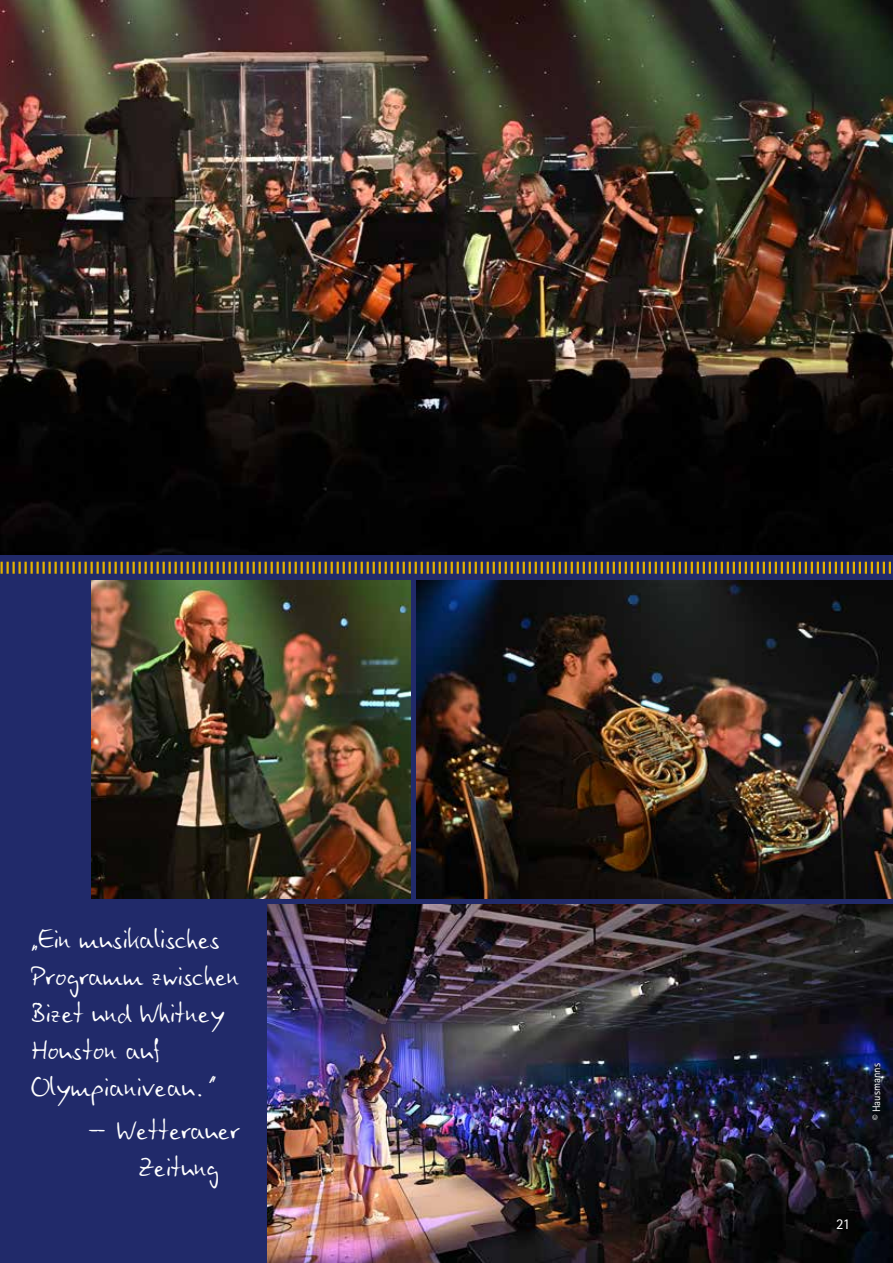
<style>
.page{position:relative;width:893px;height:1263px;background:#212a6a}
.page>*{position:absolute;margin:0;border:0;box-sizing:border-box;transform-origin:0 0}
.t1{font:30.75px/36.9px "Ego Com";color:#fff}
.t2{font:15px "Rotis Sans Serif Std";color:#fff}
.t3{font:10.8px "Rotis Sans Serif Std";color:#fff}
</style>
<div class="page">
<img style="left:268px;top:905px;width:625px;height:358px">
<img style="left:0;top:0;width:893px;height:555px">
<img style="left:417px;top:580px;width:476px;height:318px">
<img style="left:91px;top:580px;width:319px;height:318px">
<svg style="left:0;top:561px;width:891px;height:13px"></svg>
<p class="t1" style="left:31px;top:919px;width:210px">„Ein musikalisches<br>Programm zwischen<br>Bizet und Whitney<br>Houston auf<br>Olympianiveau.“</p>
<p class="t1" style="left:139px;top:1110px;width:102px;text-indent:-54px">— Wetterauer<br>Zeitung</p>
<p class="t3" style="left:870px;top:1120px;width:59px;rotate:-90deg">© Hausmanns</p>
<p class="t2" style="left:836px;top:1215px;width:16px">21</p>
</div>
